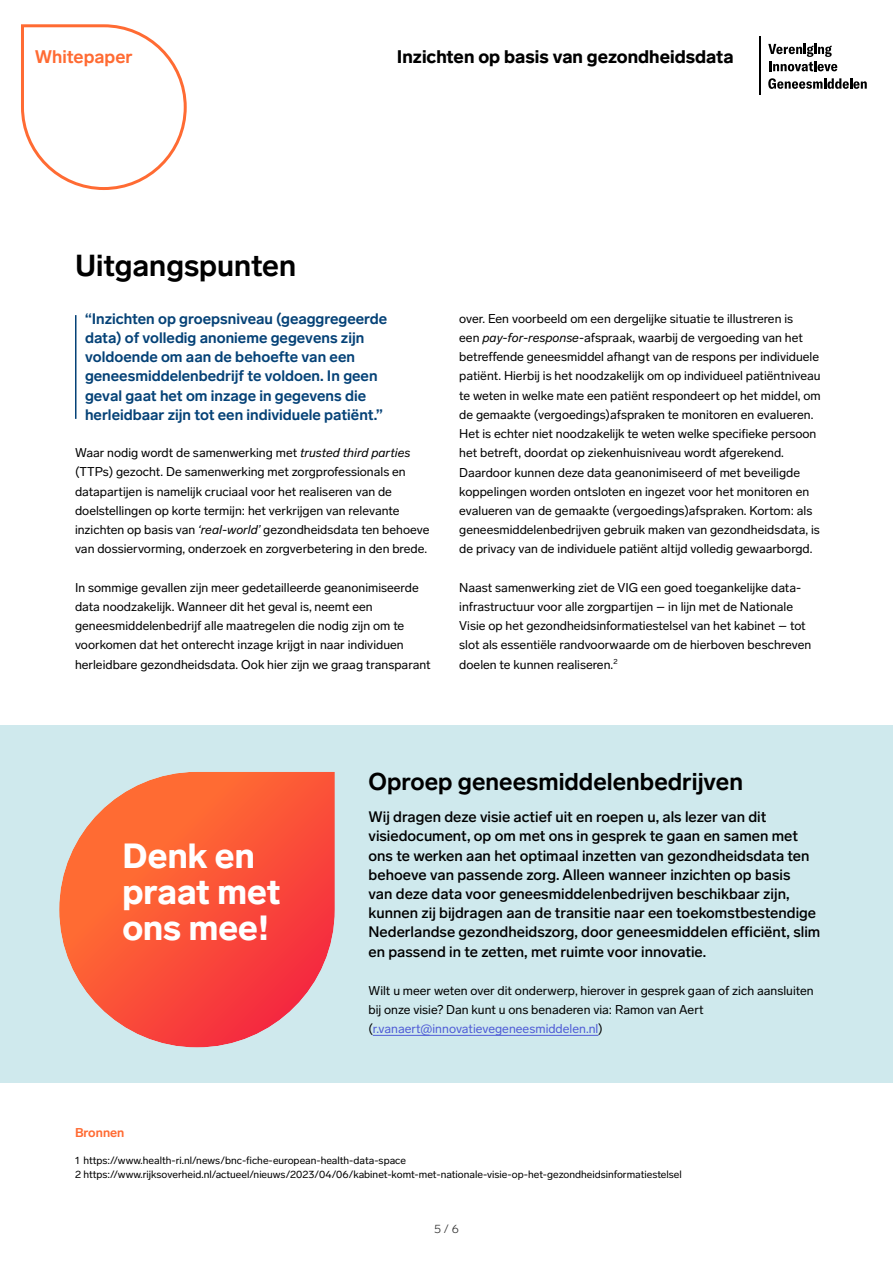
<style>
.page{position:relative;width:893px;height:1263px;background:#fff}
.page>*{position:absolute;margin:0;border:0;box-sizing:border-box;transform-origin:0 0}
.t1{font:900 34.5px/36px "Lab Grotesque";color:#fff}
.t2{font:700 30px "Lab Grotesque";color:#000}
.t3{font:700 24px "Lab Grotesque";color:#000}
.t4{font:900 18px "Lab Grotesque";color:#000}
.t5{font:700 18px "Lab Grotesque";color:#ff6b33}
.t6{font:500 15px/19.2px "Lab Grotesque";color:#000}
.t7{font:700 15px/19.2px "Lab Grotesque";color:#054277}
.t8{font:12.6px/19.2px "Lab Grotesque";color:#000}
.t9{font:700 12.6px "Lab Grotesque";color:#ff6b33}
.t10{font:300 12px "Lab Grotesque";color:#333}
.t11{font:10.5px/13.5px "Lab Grotesque";color:#000}
.s1{font-style:italic}
.s2{color:#4f5cd6}
</style>
<div class="page">
<hr style="left:759px;top:37px;width:2px;height:58px;background:#000">
<svg style="left:768px;top:44px;width:69px;height:27px"></svg>
<svg style="left:768px;top:78px;width:99px;height:11px"></svg>
<svg style="left:21px;top:24px;width:166px;height:166px"></svg>
<div style="left:0;top:725px;width:893px;height:358px;background:#cfe9ed"></div>
<svg style="left:59px;top:772px;width:276px;height:275px"></svg>
<hr style="left:373px;top:1035px;width:225px;height:1px;background:#4f5cd6">
<hr style="left:75px;top:315px;width:1px;height:104px;background:#054277">
<h3 class="t5" style="left:35px;top:45px;width:99px">Whitepaper</h3>
<h3 class="t4" style="left:397px;top:44px;width:338px">Inzichten op basis van gezondheidsdata</h3>
<h2 class="t2" style="left:75px;top:244px;width:223px">Uitgangspunten</h2>
<p class="t7" style="left:85px;top:308px;width:304px">“Inzichten op groepsniveau (geaggregeerde data) of volledig anonieme gegevens zijn voldoende om aan de behoefte van een geneesmiddelenbedrijf te voldoen. In geen geval gaat het om inzage in gegevens die herleidbaar zijn tot een individuele patiënt.”</p>
<p class="t8" style="left:75px;top:443px;width:356px">Waar nodig wordt de samenwerking met <span class="s1">trusted third parties </span>(TTPs) gezocht. De samenwerking met zorgprofessionals en datapartijen is namelijk cruciaal voor het realiseren van de doelstellingen op korte termijn: het verkrijgen van relevante inzichten op basis van <span class="s1">‘real-world’</span> gezondheidsdata ten behoeve van dossiervorming, onderzoek en zorgverbetering in den brede.</p>
<p class="t8" style="left:75px;top:577px;width:357px">In sommige gevallen zijn meer gedetailleerde geanonimiseerde data noodzakelijk. Wanneer dit het geval is, neemt een geneesmiddelenbedrijf alle maatregelen die nodig zijn om te voorkomen dat het onterecht inzage krijgt in naar individuen herleidbare gezondheidsdata. Ook hier zijn we graag transparant</p>
<p class="t8" style="left:459px;top:308px;width:363px">over. Een voorbeeld om een dergelijke situatie te illustreren is<br>een <span class="s1">pay-for-response</span>-afspraak, waarbij de vergoeding van het betreffende geneesmiddel afhangt van de respons per individuele patiënt. Hierbij is het noodzakelijk om op individueel patiëntniveau te weten in welke mate een patiënt respondeert op het middel, om de gemaakte (vergoedings)afspraken te monitoren en evalueren.<br>Het is echter niet noodzakelijk te weten welke specifieke persoon het betreft, doordat op ziekenhuisniveau wordt afgerekend.<br>Daardoor kunnen deze data geanonimiseerd of met beveiligde koppelingen worden ontsloten en ingezet voor het monitoren en evalueren van de gemaakte (vergoedings)afspraken. Kortom: als geneesmiddelenbedrijven gebruik maken van gezondheidsdata, is de privacy van de individuele patiënt altijd volledig gewaarborgd.</p>
<p class="t8" style="left:459px;top:577px;width:354px">Naast samenwerking ziet de VIG een goed toegankelijke data&shy;infrastructuur voor alle zorgpartijen – in lijn met de Nationale Visie op het gezondheidsinformatiestelsel van het kabinet – tot slot als essentiële randvoorwaarde om de hierboven beschreven doelen te kunnen realiseren.<sup>2</sup></p>
<h1 class="t1" style="left:122px;top:836px;width:160px">Denk en praat met ons mee!</h1>
<h3 class="t3" style="left:369px;top:764px;width:376px">Oproep geneesmiddelenbedrijven</h3>
<p class="t6" style="left:369px;top:807px;width:453px">Wij dragen deze visie actief uit en roepen u, als lezer van dit visiedocument, op om met ons in gesprek te gaan en samen met ons te werken aan het optimaal inzetten van gezondheidsdata ten behoeve van passende zorg. Alleen wanneer inzichten op basis<br>van deze data voor geneesmiddelenbedrijven beschikbaar zijn, kunnen zij bijdragen aan de transitie naar een toekomstbestendige Nederlandse gezondheidszorg, door geneesmiddelen efficiënt, slim en passend in te zetten, met ruimte voor innovatie.</p>
<p class="t8" style="left:369px;top:980px;width:447px">Wilt u meer weten over dit onderwerp, hierover in gesprek gaan of zich aansluiten bij onze visie? Dan kunt u ons benaderen via: Ramon van Aert (<span class="s2">r.vanaert@innovatievegeneesmiddelen.nl</span>)</p>
<p class="t9" style="left:75px;top:1124px;width:51px">Bronnen</p>
<p class="t11" style="left:75px;top:1154px;width:608px">1 https://www.health-ri.nl/news/bnc-fiche-european-health-data-space<br>2 https://www.rijksoverheid.nl/actueel/nieuws/2023/04/06/kabinet-komt-met-nationale-visie-op-het-gezondheidsinformatiestelsel</p>
<p class="t10" style="left:434px;top:1221px;width:26px">5 / 6</p>
</div>
